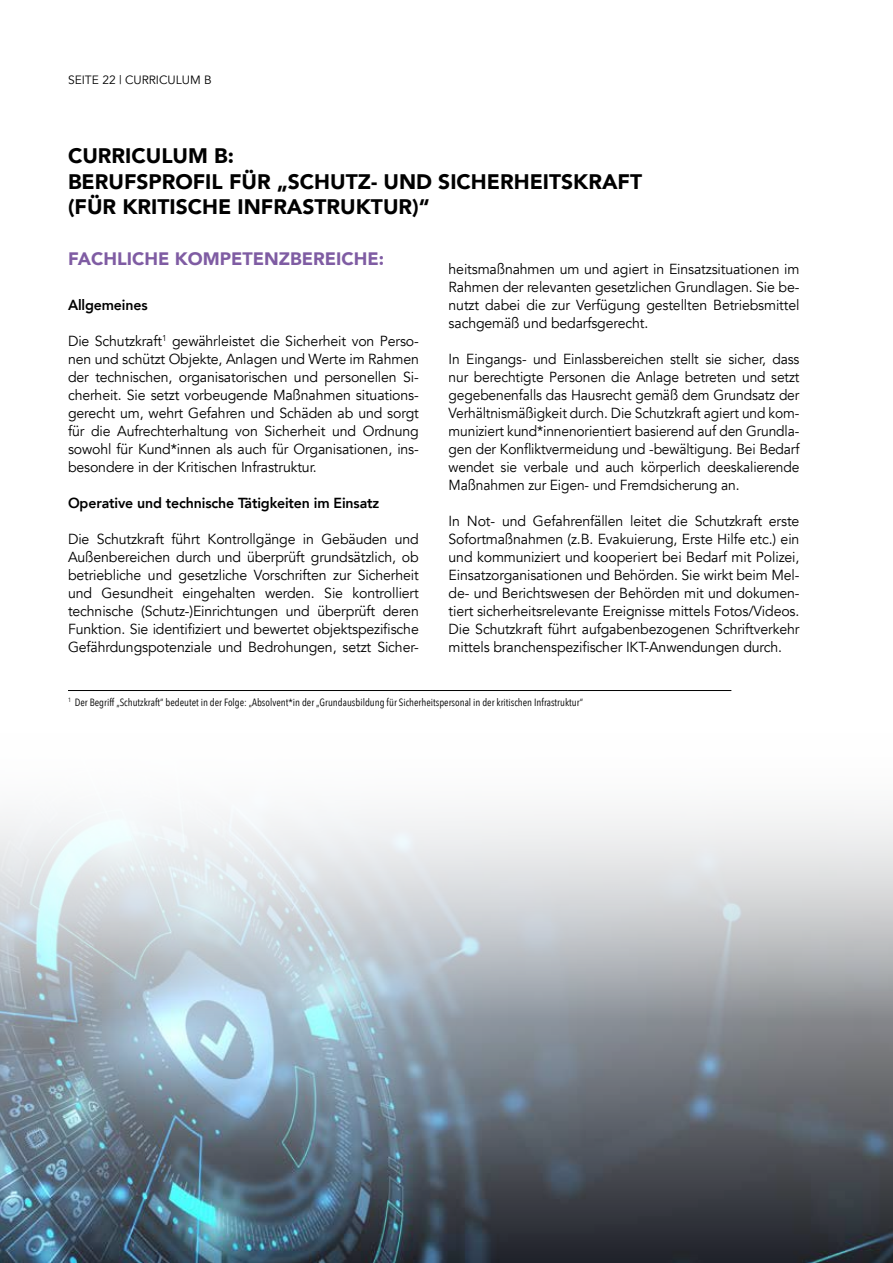
<style>
.page{position:relative;width:893px;height:1263px;background:#fff}
.page>*{position:absolute;margin:0;border:0;box-sizing:border-box;transform-origin:0 0}
.t1{font:900 21px/25.2px "Avenir LT Com";color:#000}
.t2{font:900 18px "Avenir LT Com";color:#7f5ca3}
.t3{font:14.55px/18px "Avenir LT Com";letter-spacing:-.01em;color:#000;text-align:justify}
.t4{font:14.55px/18px "Avenir LT Com";letter-spacing:-.01em;color:#000;text-align:justify;scale:.95 1}
.t5{font:800 14.55px "Avenir LT Com";letter-spacing:-.01em;color:#000}
.t6{font:12px "Avenir LT Com";color:#000}
.t7{font:10.5px "Avenir Next Condensed";color:#000}
</style>
<div class="page">
<hr style="left:68px;top:690px;width:663px;height:1px;background:#000">
<img style="left:0;top:1019px;width:893px;height:244px">
<svg style="left:0;top:812px;width:893px;height:207px;background:#ccd2d7"></svg>
<p class="t6" style="left:68px;top:73px;width:145px">SEITE 22 | CURRICULUM B</p>
<h1 class="t1" style="left:68px;top:144px;width:575px">CURRICULUM B:<br>BERUFSPROFIL FÜR „SCHUTZ- UND SICHERHEITSKRAFT (FÜR KRITISCHE INFRASTRUKTUR)“</h1>
<p class="t2" style="left:68px;top:248px;width:317px">FACHLICHE KOMPETENZBEREICHE:</p>
<p class="t5" style="left:68px;top:296px;width:81px">Allgemeines</p>
<p class="t3" style="left:68px;top:332px;width:352px">Die Schutzkraft<sup>1</sup> gewährleistet die Sicherheit von Perso&shy;nen und schützt Objekte, Anlagen und Werte im Rahmen der technischen, organisatorischen und personellen Si&shy;cherheit. Sie setzt vorbeugende Maßnahmen situations&shy;gerecht um, wehrt Gefahren und Schäden ab und sorgt für die Aufrechterhaltung von Sicherheit und Ordnung sowohl für Kund*innen als auch für Organisationen, ins&shy;besondere in der Kritischen Infrastruktur.</p>
<p class="t5" style="left:68px;top:494px;width:313px">Operative und technische Tätigkeiten im Einsatz</p>
<p class="t3" style="left:68px;top:530px;width:352px">Die Schutzkraft führt Kontrollgänge in Gebäuden und Außenbereichen durch und überprüft grundsätzlich, ob betriebliche und gesetzliche Vorschriften zur Sicherheit und Gesundheit eingehalten werden. Sie kontrolliert technische (Schutz-)Einrichtungen und überprüft deren Funktion. Sie identifiziert und bewertet objektspezifische Gefährdungspotenziale und Bedrohungen, setzt Sicher-</p>
<p class="t3" style="left:449px;top:260px;width:352px">heitsmaßnahmen um und agiert in Einsatzsituationen im Rahmen der relevanten gesetzlichen Grundlagen. Sie be&shy;nutzt dabei die zur Verfügung gestellten Betriebsmittel sachgemäß und bedarfsgerecht.</p>
<p class="t4" style="left:449px;top:350px;width:371px">In Eingangs- und Einlassbereichen stellt sie sicher, dass nur berechtigte Personen die Anlage betreten und setzt gegebenenfalls das Hausrecht gemäß dem Grundsatz der Verhältnismäßigkeit durch. Die Schutzkraft agiert und kom&shy;muniziert kund*innenorientiert basierend auf den Grundla&shy;gen der Konfliktvermeidung und -bewältigung. Bei Bedarf wendet sie verbale und auch körperlich deeskalierende Maßnahmen zur Eigen- und Fremdsicherung an.</p>
<p class="t3" style="left:449px;top:512px;width:352px">In Not- und Gefahrenfällen leitet die Schutzkraft erste Sofortmaßnahmen (z.B. Evakuierung, Erste Hilfe etc.) ein und kommuniziert und kooperiert bei Bedarf mit Polizei, Einsatzorganisationen und Behörden. Sie wirkt beim Mel&shy;de- und Berichtswesen der Behörden mit und dokumen&shy;tiert sicherheitsrelevante Ereignisse mittels Fotos/Videos.<br>Die Schutzkraft führt aufgabenbezogenen Schriftverkehr mittels branchenspezifischer IKT-Anwendungen durch.</p>
<p class="t7" style="left:68px;top:693px;width:517px"><sup>1</sup> Der Begriff „Schutzkraft“ bedeutet in der Folge: „Absolvent*in der „Grundausbildung für Sicherheitspersonal in der kritischen Infrastruktur“</p>
</div>
